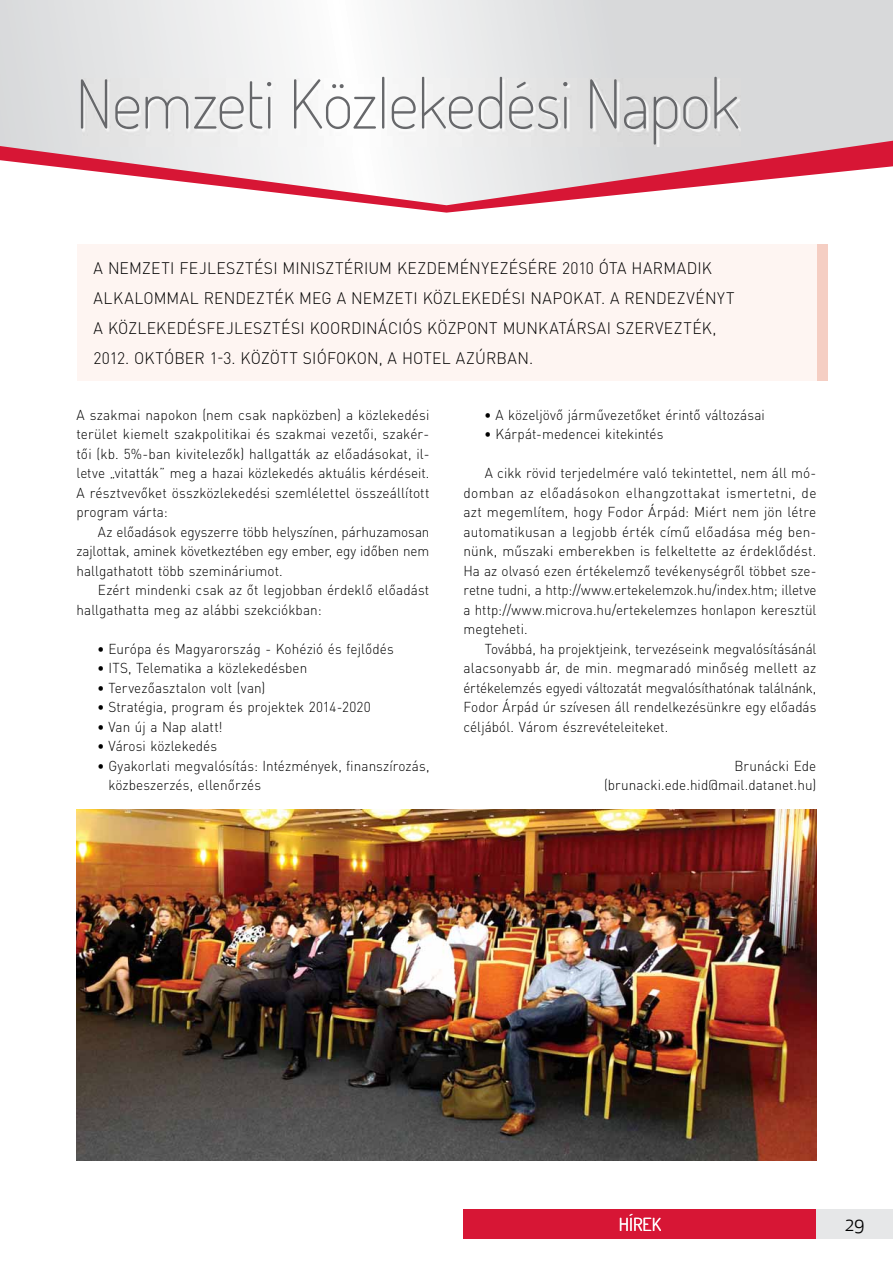
<style>
.page{position:relative;width:893px;height:1263px;background:#fff}
.page>*{position:absolute;margin:0;border:0;box-sizing:border-box;transform-origin:0 0}
.t1{font:200 67.5px "Terminal Dosis";letter-spacing:-.015em;color:#67686b}
.t2{font:18px "Terminal Dosis";color:#fff}
.t3{font:18px "Apex New";color:#000}
.t4{font:300 16.5px/30px "DIN Pro";letter-spacing:.015em;color:#000;scale:.95 1}
.t5{font:300 14.25px/19.5px "DIN Pro";letter-spacing:.005em;color:#000;scale:.95 1}
.t6{font:300 14.25px/19.5px "DIN Pro";letter-spacing:.005em;color:#000;text-align:justify;scale:.94 1}
.t7{font:300 14.25px/19.5px "DIN Pro";letter-spacing:.005em;color:#000;text-align:justify;scale:.96 1}
.s1{font-family:"Hermes";font-weight:400}
</style>
<div class="page">
<div style="left:463px;top:1209px;width:353px;height:30px;background:#d71635"></div>
<svg style="left:0;top:0;width:893px;height:205px"></svg>
<div style="left:816px;top:1209px;width:77px;height:30px;background:#e6e7e8"></div>
<img style="left:83px;top:79px;width:657px;height:68px">
<div style="left:816px;top:244px;width:12px;height:137px;background:#f5cec3"></div>
<div style="left:77px;top:244px;width:739px;height:137px;background:#fef5f2"></div>
<img style="left:77px;top:810px;width:739px;height:351px">
<h1 class="t1" style="left:75px;top:59px;width:665px">Nemzeti Közlekedési Napok</h1>
<p class="t4" style="left:94px;top:255px;width:676px">A NEMZETI FEJLESZTÉSI MINISZTÉRIUM KEZDEMÉNYEZÉSÉRE 2010 ÓTA HARMADIK ALKALOMMAL RENDEZTÉK MEG A NEMZETI KÖZLEKEDÉSI NAPOKAT. A RENDEZVÉNYT A KÖZLEKEDÉSFEJLESZTÉSI KOORDINÁCIÓS KÖZPONT MUNKATÁRSAI SZERVEZTÉK, 2012. OKTÓBER 1-3. KÖZÖTT SIÓFOKON, A HOTEL AZÚRBAN.</p>
<p class="t7" style="left:77px;top:407px;width:369px">A szakmai napokon (nem csak napközben) a közlekedési terület kiemelt szakpolitikai és szakmai vezetői, szakér&shy;tői (kb. 5%-ban kivitelezők) hallgatták az előadásokat, il&shy;letve „vitatták” meg a hazai közlekedés aktuális kérdéseit.<br>A résztvevőket összközlekedési szemlélettel összeállított program várta:</p>
<p class="t6" style="left:77px;top:524px;width:377px;text-indent:21px">Az előadások egyszerre több helyszínen, párhuzamosan zajlottak, aminek következtében egy ember, egy időben nem hallgathatott több szemináriumot.</p>
<p class="t5" style="left:77px;top:582px;width:373px;text-indent:21px">Ezért mindenki csak az őt legjobban érdeklő előadást hallgathatta meg az alábbi szekciókban:</p>
<p class="t5" style="left:98px;top:641px;width:313px"><span class="s1">•</span> Európa és Magyarország - Kohézió és fejlődés</p>
<p class="t5" style="left:98px;top:660px;width:222px"><span class="s1">•</span> ITS, Telematika a közlekedésben</p>
<p class="t5" style="left:98px;top:680px;width:178px"><span class="s1">•</span> Tervezőasztalon volt (van)</p>
<p class="t5" style="left:98px;top:699px;width:289px"><span class="s1">•</span> Stratégia, program és projektek 2014-2020</p>
<p class="t5" style="left:98px;top:719px;width:133px"><span class="s1">•</span> Van új a Nap alatt!</p>
<p class="t5" style="left:98px;top:738px;width:127px"><span class="s1">•</span> Városi közlekedés</p>
<p class="t5" style="left:108px;top:758px;width:340px;text-indent:-11px"><span class="s1">•</span> Gyakorlati megvalósítás: Intézmények, finanszírozás, közbeszerzés, ellenőrzés</p>
<p class="t5" style="left:485px;top:407px;width:296px"><span class="s1">•</span> A közeljövő járművezetőket érintő változásai</p>
<p class="t5" style="left:485px;top:426px;width:190px"><span class="s1">•</span> Kárpát-medencei kitekintés</p>
<p class="t5" style="left:463px;top:465px;width:373px;text-align:justify;text-indent:21px">A cikk rövid terjedelmére való tekintettel, nem áll mó&shy;domban az előadásokon elhangzottakat ismertetni, de azt megemlítem, hogy Fodor Árpád: Miért nem jön létre automatikusan a legjobb érték című előadása még ben&shy;nünk, műszaki emberekben is felkeltette az érdeklődést.<br>Ha az olvasó ezen értékelemző tevékenységről többet sze&shy;retne tudni, a http://www.ertekelemzok.hu/index.htm; illetve a http://www.microva.hu/ertekelemzes honlapon keresztül megteheti.</p>
<p class="t6" style="left:463px;top:641px;width:377px;text-indent:21px">Továbbá, ha projektjeink, tervezéseink megvalósításánál alacsonyabb ár, de min. megmaradó minőség mellett az értékelemzés egyedi változatát megvalósíthatónak találnánk, Fodor Árpád úr szívesen áll rendelkezésünkre egy előadás céljából. Várom észrevételeiteket.</p>
<p class="t5" style="left:604px;top:758px;width:225px;text-align:right">Brunácki Ede (brunacki.ede.hid@mail.datanet.hu)</p>
<p class="t2" style="left:619px;top:1212px;width:44px">HÍREK</p>
<p class="t3" style="left:845px;top:1217px;width:21px">29</p>
</div>
